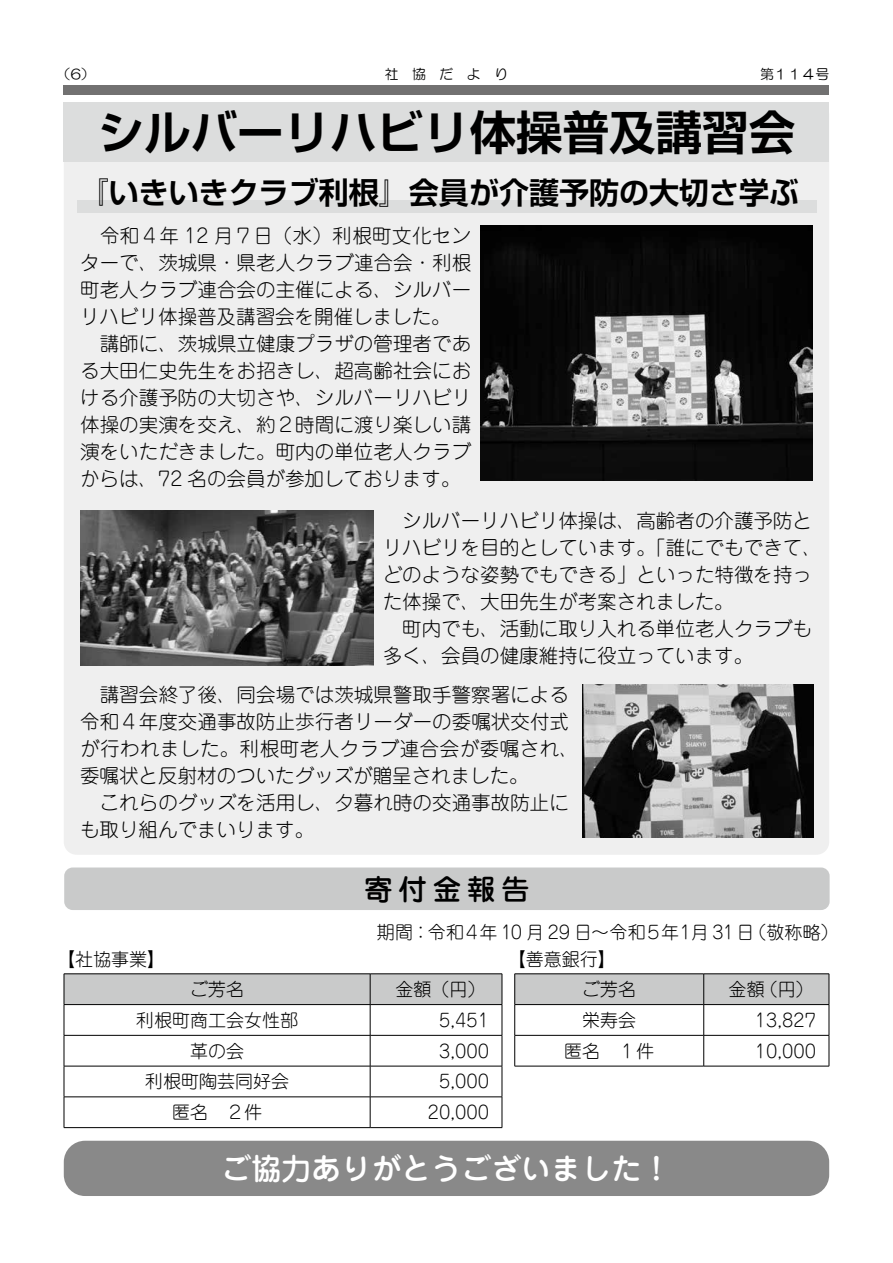
<style>
.page{position:relative;width:893px;height:1263px;background:#fff}
.page>*{position:absolute;margin:0;border:0;box-sizing:border-box;transform-origin:0 0}
.t1{font:700 46.5px "Shin Go Pro De";color:#000}
.t2{font:700 30px "Shin Go Pro De";color:#000}
.t3{font:500 30px "Jun 34 Pro";color:#fff}
.t4{font:500 28.5px "Jun 34 Pro";letter-spacing:.2em;color:#000}
.t5{font:300 19.5px/27px "Jun 101 Pro";letter-spacing:.005em;color:#000}
.t6{font:300 18px/29.7px "Jun 101 Pro";color:#000}
.t7{font:300 18px "Jun 101 Pro";letter-spacing:-.055em;color:#000}
.t8{font:13.8px "HG Maru Gothic MPRO";letter-spacing:.49em;color:#000}
</style>
<div class="page">
<div style="left:64px;top:102px;width:765px;height:753px;background:#efefef;border-radius:13px"></div>
<div style="left:64px;top:86px;width:765px;height:9px;background:#727171"></div>
<div style="left:64px;top:867px;width:766px;height:43px;background:#c9caca;border-radius:9px"></div>
<svg style="left:515px;top:974px;width:314px;height:92px"></svg>
<hr style="left:514px;top:1004px;width:190px;height:1px;background:#000">
<hr style="left:514px;top:1005px;width:1px;height:30px;background:#000">
<hr style="left:704px;top:1004px;width:125px;height:1px;background:#000">
<hr style="left:703px;top:1005px;width:1px;height:30px;background:#000">
<hr style="left:829px;top:1005px;width:1px;height:30px;background:#000">
<hr style="left:514px;top:1035px;width:190px;height:1px;background:#000">
<hr style="left:514px;top:1035px;width:1px;height:31px;background:#000">
<hr style="left:704px;top:1035px;width:125px;height:1px;background:#000">
<hr style="left:703px;top:1035px;width:1px;height:31px;background:#000">
<hr style="left:829px;top:1035px;width:1px;height:31px;background:#000">
<hr style="left:514px;top:1066px;width:190px;height:1px;background:#000">
<hr style="left:704px;top:1066px;width:125px;height:1px;background:#000">
<hr style="left:514px;top:973px;width:190px;height:1px;background:#000">
<hr style="left:514px;top:974px;width:1px;height:30px;background:#000">
<hr style="left:704px;top:973px;width:125px;height:1px;background:#000">
<hr style="left:703px;top:974px;width:1px;height:30px;background:#000">
<hr style="left:829px;top:974px;width:1px;height:30px;background:#000">
<div style="left:65px;top:974px;width:437px;height:30px;background:#c9caca"></div>
<svg style="left:65px;top:1005px;width:437px;height:122px"></svg>
<hr style="left:64px;top:973px;width:306px;height:1px;background:#000">
<hr style="left:64px;top:974px;width:1px;height:30px;background:#000">
<hr style="left:370px;top:973px;width:132px;height:1px;background:#000">
<hr style="left:370px;top:974px;width:1px;height:30px;background:#000">
<hr style="left:502px;top:974px;width:1px;height:30px;background:#000">
<hr style="left:64px;top:1004px;width:306px;height:1px;background:#000">
<hr style="left:64px;top:1005px;width:1px;height:30px;background:#000">
<hr style="left:370px;top:1004px;width:132px;height:1px;background:#000">
<hr style="left:370px;top:1005px;width:1px;height:30px;background:#000">
<hr style="left:502px;top:1005px;width:1px;height:30px;background:#000">
<hr style="left:64px;top:1035px;width:306px;height:1px;background:#000">
<hr style="left:64px;top:1035px;width:1px;height:31px;background:#000">
<hr style="left:370px;top:1035px;width:132px;height:1px;background:#000">
<hr style="left:370px;top:1035px;width:1px;height:31px;background:#000">
<hr style="left:502px;top:1035px;width:1px;height:31px;background:#000">
<hr style="left:64px;top:1066px;width:306px;height:1px;background:#000">
<hr style="left:64px;top:1066px;width:1px;height:31px;background:#000">
<hr style="left:370px;top:1066px;width:132px;height:1px;background:#000">
<hr style="left:370px;top:1066px;width:1px;height:31px;background:#000">
<hr style="left:502px;top:1066px;width:1px;height:31px;background:#000">
<hr style="left:64px;top:1096px;width:306px;height:1px;background:#000">
<hr style="left:64px;top:1097px;width:1px;height:30px;background:#000">
<hr style="left:370px;top:1096px;width:132px;height:1px;background:#000">
<hr style="left:370px;top:1097px;width:1px;height:30px;background:#000">
<hr style="left:502px;top:1097px;width:1px;height:30px;background:#000">
<hr style="left:64px;top:1127px;width:306px;height:1px;background:#000">
<hr style="left:370px;top:1127px;width:132px;height:1px;background:#000">
<div style="left:64px;top:102px;width:765px;height:60px;background:#dcdddd"></div>
<div style="left:64px;top:1141px;width:765px;height:55px;background:#898989;border-radius:21px"></div>
<img style="left:480px;top:225px;width:332px;height:255px">
<img style="left:582px;top:685px;width:232px;height:153px">
<img style="left:81px;top:510px;width:293px;height:155px">
<div style="left:77px;top:200px;width:739px;height:13px;background:#dcdddd"></div>
<p class="t8" style="left:57px;top:68px;width:39px">（6）</p>
<p class="t8" style="left:385px;top:68px;width:125px">社協だより</p>
<p class="t8" style="left:760px;top:68px;width:71px">第１１４号</p>
<h1 class="t1" style="left:98px;top:94px;width:699px">シルバーリハビリ体操普及講習会</h1>
<h2 class="t2" style="left:79px;top:168px;width:722px">『いきいきクラブ利根』会員が介護予防の大切さ学ぶ</h2>
<p class="t5" style="left:80px;top:219px;width:393px">　令和４年 12 月７日（水）利根町文化センターで、茨城県・県老人クラブ連合会・利根町老人クラブ連合会の主催による、シルバーリハビリ体操普及講習会を開催しました。　講師に、茨城県立健康プラザの管理者である大田仁史先生をお招きし、超高齢社会における介護予防の大切さや、シルバーリハビリ体操の実演を交え、約２時間に渡り楽しい講演をいただきました。町内の単位老人クラブからは、72 名の会員が参加しております。</p>
<p class="t5" style="left:383px;top:504px;width:441px">　シルバーリハビリ体操は、高齢者の介護予防とリハビリを目的としています。「誰にでもできて、どのような姿勢でもできる」といった特徴を持った体操で、大田先生が考案されました。<br>　町内でも、活動に取り入れる単位老人クラブも多く、会員の健康維持に役立っています。</p>
<p class="t5" style="left:80px;top:679px;width:500px">　講習会終了後、同会場では茨城県警取手警察署による令和４年度交通事故防止歩行者リーダーの委嘱状交付式が行われました。利根町老人クラブ連合会が委嘱され、委嘱状と反射材のついたグッズが贈呈されました。<br>　これらのグッズを活用し、夕暮れ時の交通事故防止にも取り組んでまいります。</p>
<h3 class="t4" style="left:364px;top:867px;width:167px">寄付金報告</h3>
<p class="t7" style="left:377px;top:917px;width:463px">期間：令和４年 10 月 29 日～令和５年１月 31日（敬称略）</p>
<p class="t6" style="left:57px;top:942px;width:110px">【社協事業】</p>
<p class="t6" style="left:190px;top:972px;width:55px">ご芳名</p>
<p class="t6" style="left:396px;top:972px;width:91px">金額（円）</p>
<p class="t6" style="left:136px;top:1003px;width:163px">利根町商工会女性部</p>
<p class="t6" style="left:439px;top:1003px;width:52px">5,451</p>
<p class="t6" style="left:190px;top:1034px;width:55px">革の会</p>
<p class="t6" style="left:439px;top:1034px;width:52px">3,000</p>
<p class="t6" style="left:145px;top:1064px;width:145px">利根町陶芸同好会</p>
<p class="t6" style="left:439px;top:1064px;width:52px">5,000</p>
<p class="t6" style="left:172px;top:1095px;width:91px">匿名　２件</p>
<p class="t6" style="left:428px;top:1095px;width:63px">20,000</p>
<p class="t6" style="left:582px;top:942px;width:55px;text-indent:-74px">【善意銀行】ご芳名</p>
<p class="t6" style="left:728px;top:972px;width:87px">金額（円）</p>
<p class="t6" style="left:582px;top:1003px;width:55px">栄寿会</p>
<p class="t6" style="left:755px;top:1003px;width:63px">13,827</p>
<p class="t6" style="left:564px;top:1034px;width:91px">匿名　１件</p>
<p class="t6" style="left:755px;top:1034px;width:63px">10,000</p>
<h2 class="t3" style="left:221px;top:1144px;width:452px">ご協力ありがとうございました！</h2>
</div>
